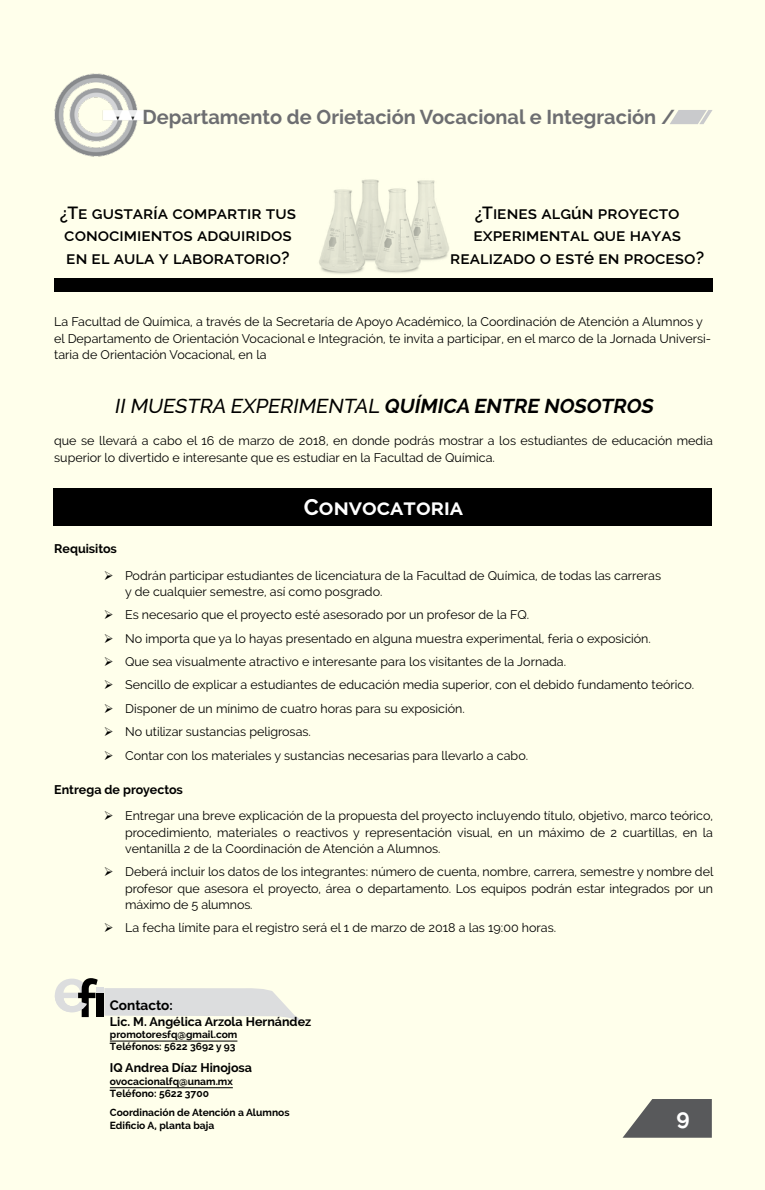
<style>
.page{position:relative;width:765px;height:1190px;background:#fff}
.page>*{position:absolute;margin:0;border:0;box-sizing:border-box;transform-origin:0 0}
.t1{font:700 22.5px "Raleway";color:#fff}
.t2{font:700 20px "Raleway";color:#6d6e71}
.t3{font:italic 500 20px "Raleway";color:#000}
.t4{font:600 17.5px/22.5px "Raleway";color:#000}
.t5{font:700 13.62px "Raleway";color:#000}
.t6{font:12.5px/16.2px "Raleway";color:#000}
.t7{font:700 12.5px "Raleway";color:#000}
.t8{font:700 10.25px/12.2px "Raleway";color:#000}
.s1{font-weight:700}
</style>
<div class="page">
<div style="left:0;top:0;width:765px;height:1189px;background:#ffffeb"></div>
<svg style="left:623px;top:1099px;width:89px;height:38px"></svg>
<div style="left:54px;top:489px;width:658px;height:37px;background:#000"></div>
<svg style="left:104px;top:988px;width:198px;height:35px"></svg>
<hr style="left:110px;top:1040px;width:127px;height:1px;background:#000">
<hr style="left:110px;top:1086px;width:123px;height:1px;background:#000">
<svg style="left:55px;top:978px;width:43px;height:38px"></svg>
<div style="left:96px;top:992px;width:8px;height:24px;background:#000"></div>
<div style="left:96px;top:987px;width:8px;height:5px;background:#dcddde"></div>
<img style="left:54px;top:73px;width:93px;height:84px">
<svg style="left:670px;top:110px;width:43px;height:14px"></svg>
<img style="left:319px;top:179px;width:130px;height:95px">
<div style="left:55px;top:278px;width:658px;height:14px;background:#000"></div>
<h2 class="t2" style="left:142px;top:105px;width:534px">Departamento de Orietación Vocacional e Integración /</h2>
<h3 class="t4" style="left:60px;top:201px;width:238px">¿Te gustaría compartir tus conocimientos adquiridos en el aula y laboratorio?</h3>
<h3 class="t4" style="left:450px;top:201px;width:255px;text-align:center">¿Tienes algún proyecto experimental que hayas realizado o esté en proceso?</h3>
<p class="t6" style="left:54px;top:314px;width:658px">La Facultad de Química, a través de la Secretaría de Apoyo Académico, la Coordinación de Atención a Alumnos y el Departamento de Orientación Vocacional e Integración, te invita a participar, en el marco de la Jornada Universi&shy;taria de Orientación Vocacional, en la</p>
<h2 class="t3" style="left:114px;top:394px;width:544px">IIMUESTRA EXPERIMENTAL <span class="s1">QU ÍMICA ENTRE NOSOTROS</span></h2>
<p class="t6" style="left:54px;top:432px;width:660px">que se llevará a cabo el 16 de marzo de 2018, en donde podrás mostrar a los estudiantes de educación media superior lo divertido e interesante que es estudiar en la Facultad de Química.</p>
<h1 class="t1" style="left:304px;top:494px;width:161px">Convocatoria</h1>
<p class="t7" style="left:54px;top:541px;width:64px">Requisitos</p>
<p class="t6" style="left:125px;top:567px;width:538px;text-indent:-21px">➢ Podrán participar estudiantes de licenciatura de la Facultad de Química, de todas las carreras y de cualquier semestre, así como posgrado.</p>
<p class="t6" style="left:104px;top:606px;width:427px">➢ Es necesario que el proyecto esté asesorado por un profesor de la FQ.</p>
<p class="t6" style="left:104px;top:630px;width:549px">➢ No importa que ya lo hayas presentado en alguna muestra experimental, feria o exposición.</p>
<p class="t6" style="left:104px;top:653px;width:464px">➢ Que sea visualmente atractivo e interesante para los visitantes de la Jornada.</p>
<p class="t6" style="left:104px;top:676px;width:592px">➢ Sencillo de explicar a estudiantes de educación media superior, con el debido fundamento teórico.</p>
<p class="t6" style="left:104px;top:700px;width:363px">➢ Disponer de un mínimo de cuatro horas para su exposición.</p>
<p class="t6" style="left:104px;top:723px;width:209px">➢ No utilizar sustancias peligrosas.</p>
<p class="t6" style="left:104px;top:746px;width:426px">➢ Contar con los materiales y sustancias necesarias para llevarlo a cabo.</p>
<p class="t7" style="left:54px;top:781px;width:130px">Entrega de proyectos</p>
<p class="t6" style="left:125px;top:807px;width:589px;text-align:justify;text-indent:-21px">➢ Entregar una breve explicación de la propuesta del proyecto incluyendo título, objetivo, marco teórico, procedimiento, materiales o reactivos y representación visual, en un máximo de 2 cuartillas, en la ventanilla 2 de la Coordinación de Atención a Alumnos.</p>
<p class="t6" style="left:125px;top:863px;width:590px;text-align:justify;text-indent:-21px">➢ Deberá incluir los datos de los integrantes: número de cuenta, nombre, carrera, semestre y nombre del profesor que asesora el proyecto, área o departamento. Los equipos podrán estar integrados por un máximo de 5 alumnos.</p>
<p class="t6" style="left:104px;top:919px;width:454px">➢ La fecha límite para el registro será el 1 de marzo de 2018 a las 19:00 horas.</p>
<p class="t5" style="left:110px;top:996px;width:64px">Contacto:</p>
<p class="t7" style="left:110px;top:1014px;width:203px">Lic. M. Angélica Arzola Hernández</p>
<p class="t8" style="left:110px;top:1028px;width:129px">promotoresfq@gmail.com<br>Teléfonos: 5622 3692 y 93</p>
<p class="t7" style="left:110px;top:1060px;width:144px">IQ Andrea Díaz Hinojosa</p>
<p class="t8" style="left:110px;top:1074px;width:124px">ovocacionalfq@unam.mx<br>Teléfono: 5622 3700</p>
<p class="t8" style="left:110px;top:1106px;width:181px">Coordinación de Atención a Alumnos<br>Edificio A, planta baja</p>
<h1 class="t1" style="left:677px;top:1104px;width:15px">9</h1>
</div>
